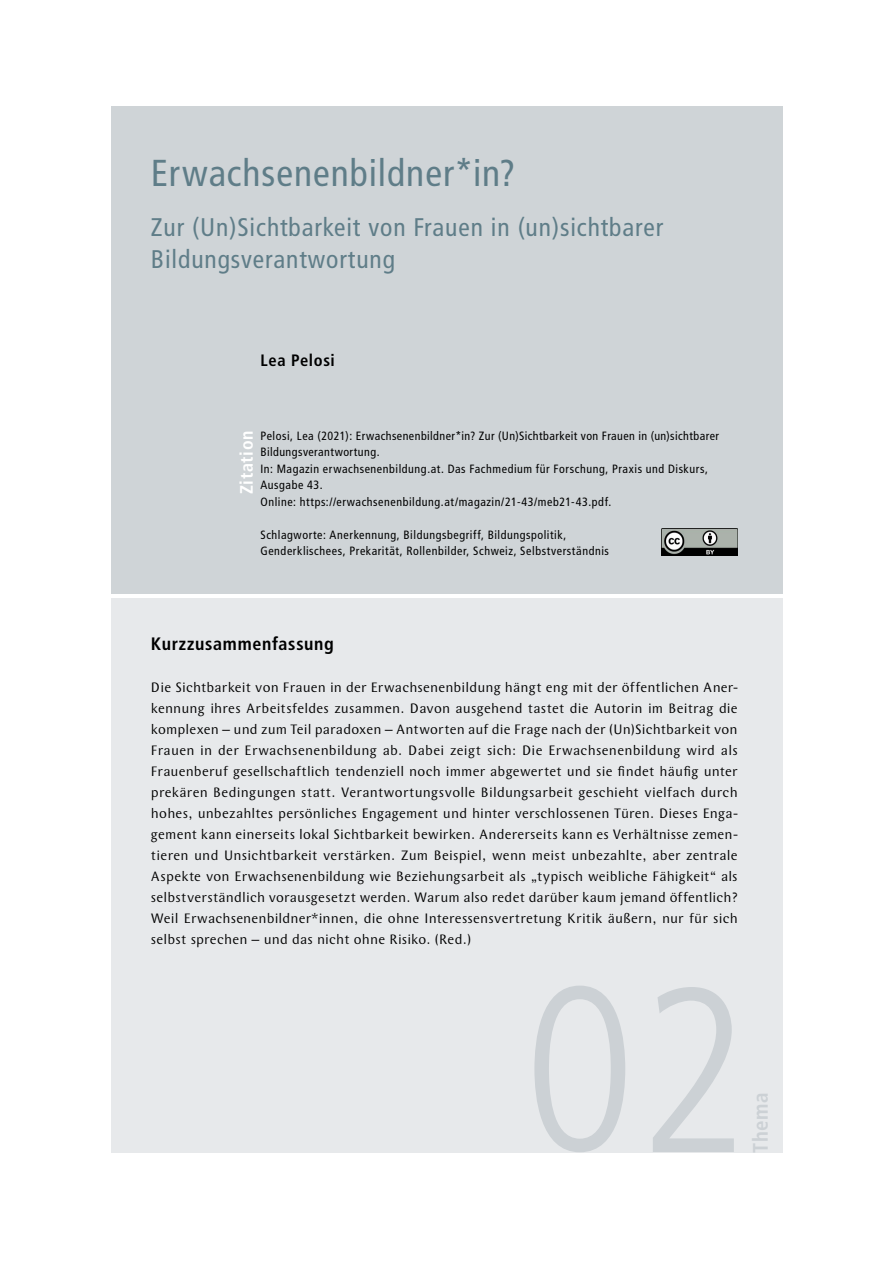
<style>
.page{position:relative;width:893px;height:1263px;background:#fff}
.page>*{position:absolute;margin:0;border:0;box-sizing:border-box;transform-origin:0 0}
.t1{font:300 condensed 234px "Frutiger LT Std";color:#ccd1d5}
.t2{font:condensed 37.5px "Frutiger LT Std";letter-spacing:.025em;color:#5f7d88}
.t3{font:condensed 25.5px/31.5px "Frutiger LT Std";letter-spacing:.035em;color:#5f7d88}
.t4{font:700 condensed 21px "Frutiger LT Std";letter-spacing:.015em;color:#ccd1d5}
.t5{font:700 condensed 18px "Frutiger LT Std";letter-spacing:.04em;color:#000}
.t6{font:700 condensed 18px "Frutiger LT Std";letter-spacing:.03em;color:#fff}
.t7{font:700 condensed 16.5px "Frutiger LT Std";letter-spacing:.035em;color:#000}
.t8{font:14.25px/21px "Wunderlich OT";letter-spacing:.01em;color:#000;text-align:justify}
.t9{font:condensed 12px/16.5px "Frutiger LT Std";letter-spacing:.045em;color:#000}
</style>
<div class="page">
<div style="left:111px;top:106px;width:671px;height:488px;background:#cfd4d7"></div>
<div style="left:111px;top:598px;width:671px;height:554px;background:#e7e9eb"></div>
<img style="left:661px;top:529px;width:77px;height:26px">
<h2 class="t2" style="left:151px;top:151px;width:366px">Erwachsenenbildner*in?</h2>
<h3 class="t3" style="left:151px;top:212px;width:514px">Zur (Un)Sichtbarkeit von Frauen in (un)sichtbarer<br>Bildungsverantwortung</h3>
<p class="t7" style="left:260px;top:350px;width:76px">Lea Pelosi</p>
<p class="t9" style="left:260px;top:428px;width:460px">Pelosi, Lea (2021): Erwachsenenbildner*in? Zur (Un)Sichtbarkeit von Frauen in (un)sichtbarer Bildungsverantwortung.<br>In: Magazin erwachsenenbildung.at. Das Fachmedium für Forschung, Praxis und Diskurs, Ausgabe 43.<br>Online: https://erwachsenenbildung.at/magazin/21-43/meb21-43.pdf.</p>
<p class="t9" style="left:260px;top:527px;width:350px">Schlagworte: Anerkennung, Bildungsbegriff, Bildungspolitik,<br>Genderklischees, Prekarität, Rollenbilder, Schweiz, Selbstverständnis</p>
<p class="t6" style="left:236px;top:494px;width:65px;rotate:-90deg">Zitation</p>
<p class="t5" style="left:151px;top:633px;width:185px">Kurzzusammenfassung</p>
<p class="t8" style="left:151px;top:677px;width:588px">Die Sichtbarkeit von Frauen in der Erwachsenenbildung hängt eng mit der öffentlichen Aner&shy;kennung ihres Arbeitsfeldes zusammen. Davon ausgehend tastet die Autorin im Beitrag die komplexen – und zum Teil paradoxen – Antworten auf die Frage nach der (Un)Sichtbarkeit von Frauen in der Erwachsenenbildung ab. Dabei zeigt sich: Die Erwachsenenbildung wird als Frauenberuf gesellschaftlich tendenziell noch immer abgewertet und sie findet häufig unter prekären Bedingungen statt. Verantwortungsvolle Bildungsarbeit geschieht vielfach durch hohes, unbezahltes persönliches Engagement und hinter verschlossenen Türen. Dieses Enga&shy;gement kann einerseits lokal Sichtbarkeit bewirken. Andererseits kann es Verhältnisse zemen&shy;tieren und Unsichtbarkeit verstärken. Zum Beispiel, wenn meist unbezahlte, aber zentrale Aspekte von Erwachsenenbildung wie Beziehungsarbeit als „typisch weibliche Fähigkeit“ als selbstverständlich vorausgesetzt werden. Warum also redet darüber kaum jemand öffentlich?<br>Weil Erwachsenenbildner*innen, die ohne Interessensvertretung Kritik äußern, nur für sich selbst sprechen – und das nicht ohne Risiko. (Red.)</p>
<h1 class="t1" style="left:524px;top:938px;width:227px">02</h1>
<h3 class="t4" style="left:748px;top:1152px;width:61px;rotate:-90deg">Thema</h3>
</div>
